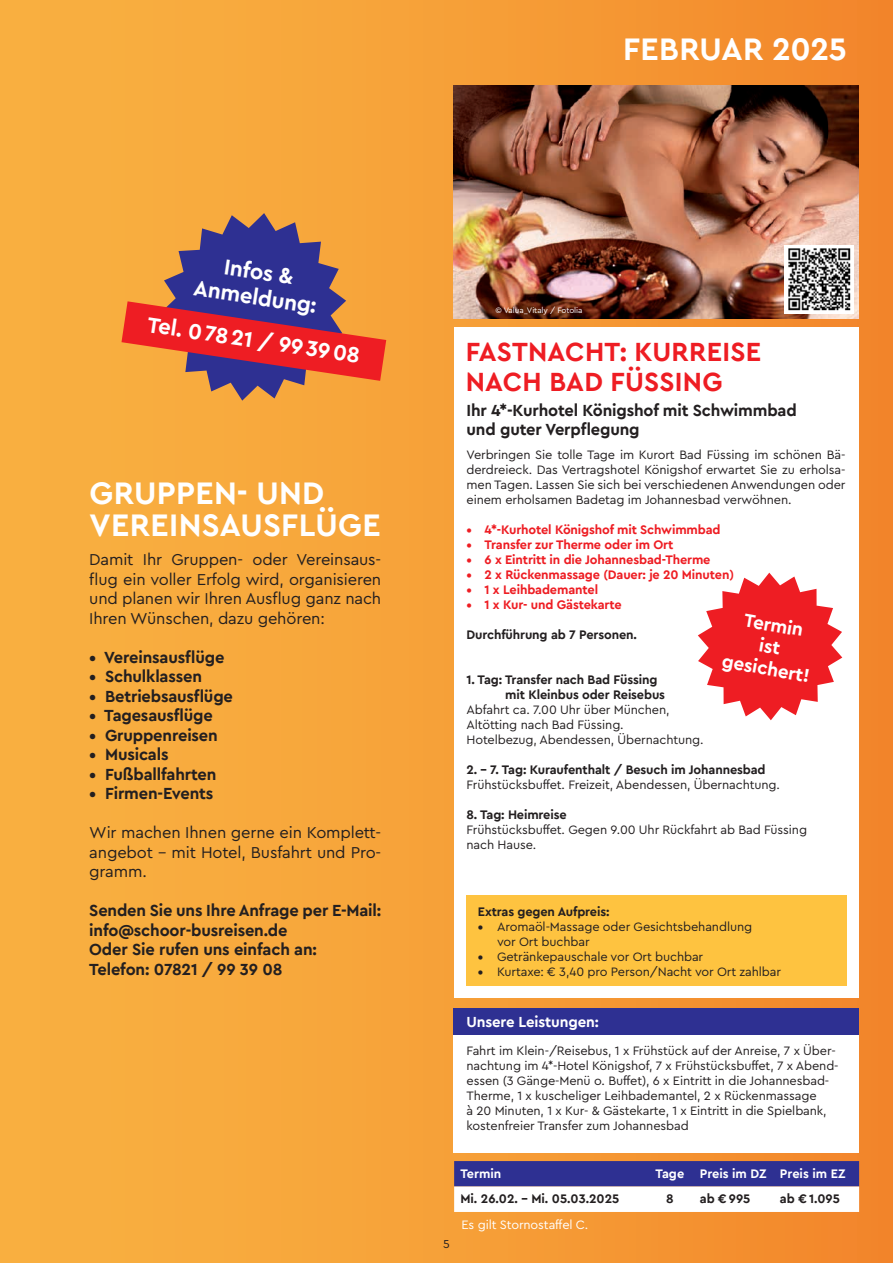
<style>
.page{position:relative;width:893px;height:1263px;background:#fff}
.page>*{position:absolute;margin:0;border:0;box-sizing:border-box;transform-origin:0 0}
.t1{font:700 31.95px/32px "Cera PRO";letter-spacing:.01em;color:#fff}
.t2{font:700 31.95px "Cera PRO";letter-spacing:-.01em;color:#fff}
.t3{font:700 27px/30px "Cera PRO";letter-spacing:.01em;color:#ee1d23}
.t4{font:700 22.2px/25.2px "Cera PRO";color:#fff;text-align:center}
.t5{font:700 18.9px/22px "Cera PRO";color:#fff;text-align:center}
.t6{font:700 16.5px/19.5px "Cera PRO";letter-spacing:-.01em;color:#231f20}
.t7{font:16.5px/19.5px "Cera PRO";letter-spacing:-.01em;color:#231f20;text-align:justify}
.t8{font:700 15px "Cera PRO";letter-spacing:-.01em;color:#fff}
.t9{font:12.75px/15px "Cera PRO";letter-spacing:-.01em;color:#231f20}
.t10{font:700 12.75px/15px "Cera PRO";letter-spacing:-.01em;color:#231f20}
.t11{font:700 12.75px "Cera PRO";letter-spacing:-.01em;color:#ee1d23}
.t12{font:700 12.75px "Cera PRO";color:#fff}
.t13{font:12.75px "Cera PRO";letter-spacing:-.01em;color:#fff}
.t14{font:12px "Cera PRO";color:#231f20}
.t15{font:8.25px "Cera PRO";letter-spacing:-.01em;color:#fff}
.s1{font-weight:700}
</style>
<div class="page">
<div style="left:0;top:0;width:893px;height:1263px;background:linear-gradient(to right,#fab543,#f0862d)"></div>
<div style="left:454px;top:327px;width:405px;height:671px;background:#fff"></div>
<div style="left:454px;top:1029px;width:405px;height:124px;background:#fff"></div>
<div style="left:454px;top:1009px;width:405px;height:26px;background:#2e3092"></div>
<svg style="left:454px;top:1161px;width:405px;height:51px"></svg>
<img style="left:454px;top:85px;width:404px;height:234px">
<svg style="left:121px;top:213px;width:265px;height:188px;background:#b26253"></svg>
<svg style="left:698px;top:573px;width:144px;height:147px"></svg>
<div style="left:467px;top:895px;width:380px;height:91px;background:#fec340"></div>
<img style="left:785px;top:245px;width:68px;height:68px">
<h1 class="t2" style="left:623px;top:28px;width:225px">FEBRUAR 2025</h1>
<h3 class="t4" style="left:200px;top:249px;width:125px;rotate:9deg">Infos &amp;<br>Anmeldung:</h3>
<h3 class="t4" style="left:150px;top:310px;width:216px;rotate:9deg">Tel. 0 78 21 / 99 39 08</h3>
<h1 class="t1" style="left:90px;top:476px;width:293px">GRUPPEN- UND<br>VEREINSAUSFLÜGE</h1>
<p class="t7" style="left:89px;top:549px;width:294px">Damit Ihr Gruppen- oder Vereinsaus&shy;flug ein voller Erfolg wird, organisieren und planen wir Ihren Ausflug ganz nach Ihren Wünschen, dazu gehören:</p>
<p class="t6" style="left:89px;top:647px;width:137px">• Vereinsausflüge</p>
<p class="t6" style="left:89px;top:666px;width:114px">• Schulklassen</p>
<p class="t6" style="left:89px;top:686px;width:145px">• Betriebsausflüge</p>
<p class="t6" style="left:89px;top:705px;width:125px">• Tagesausflüge</p>
<p class="t6" style="left:89px;top:725px;width:130px">• Gruppenreisen</p>
<p class="t6" style="left:89px;top:744px;width:81px">• Musicals</p>
<p class="t6" style="left:89px;top:764px;width:129px">• Fußballfahrten</p>
<p class="t6" style="left:89px;top:783px;width:126px">• Firmen-Events</p>
<p class="t7" style="left:89px;top:822px;width:293px">Wir machen Ihnen gerne ein Komplett&shy;angebot – mit Hotel, Busfahrt und Pro&shy;gramm.</p>
<p class="t6" style="left:89px;top:900px;width:293px">Senden Sie uns Ihre Anfrage per E-Mail: info@schoor-busreisen.de<br>Oder Sie rufen uns einfach an:<br>Telefon: 07821 / 99 39 08</p>
<p class="t15" style="left:496px;top:305px;width:88px">© Valua_Vitaly / Fotolia</p>
<h2 class="t3" style="left:466px;top:336px;width:297px">FASTNACHT: KURREISE<br>NACH BAD FÜSSING</h2>
<p class="t6" style="left:466px;top:400px;width:332px">Ihr 4*-Kurhotel Königshof mit Schwimmbad und guter Verpflegung</p>
<p class="t9" style="left:466px;top:447px;width:380px;text-align:justify">Verbringen Sie tolle Tage im Kurort Bad Füssing im schönen Bä&shy;derdreieck. Das Vertragshotel Königshof erwartet Sie zu erholsa&shy;men Tagen. Lassen Sie sich bei verschiedenen Anwendungen oder einem erholsamen Badetag im Johannesbad verwöhnen.</p>
<p class="t11" style="left:466px;top:521px;width:256px">• 4*-Kurhotel Königshof mit Schwimmbad</p>
<p class="t11" style="left:466px;top:536px;width:208px">• Transfer zur Therme oder im Ort</p>
<p class="t11" style="left:466px;top:551px;width:245px">• 6 x Eintritt in die Johannesbad-Therme</p>
<p class="t11" style="left:466px;top:566px;width:269px">• 2 x Rückenmassage (Dauer: je 20 Minuten)</p>
<p class="t11" style="left:466px;top:581px;width:133px">• 1 x Leihbademantel</p>
<p class="t11" style="left:466px;top:596px;width:157px">• 1 x Kur- und Gästekarte</p>
<p class="t10" style="left:466px;top:627px;width:172px">Durchführung ab 7 Personen.</p>
<p class="t10" style="left:505px;top:672px;width:161px;text-indent:-39px">1. Tag: Transfer nach Bad Füssing mit Kleinbus oder Reisebus</p>
<p class="t9" style="left:466px;top:702px;width:239px">Abfahrt ca. 7.00 Uhr über München,<br>Altötting nach Bad Füssing.<br>Hotelbezug, Abendessen, Übernachtung.</p>
<p class="t10" style="left:466px;top:762px;width:301px">2. – 7. Tag: Kuraufenthalt / Besuch im Johannesbad</p>
<p class="t9" style="left:466px;top:777px;width:315px">Frühstücksbuffet. Freizeit, Abendessen, Übernachtung.</p>
<p class="t10" style="left:466px;top:807px;width:102px">8. Tag: Heimreise</p>
<p class="t9" style="left:466px;top:822px;width:342px">Frühstücksbuffet. Gegen 9.00 Uhr Rückfahrt ab Bad Füssing nach Hause.</p>
<h3 class="t5" style="left:732px;top:606px;width:90px;rotate:10deg">Termin<br>ist gesichert!</h3>
<p class="t10" style="left:478px;top:903px;width:133px">Extras gegen Aufpreis:</p>
<p class="t9" style="left:497px;top:918px;width:257px;text-indent:-19px"><span class="s1">•</span> Aromaöl-Massage oder Gesichtsbehandlung vor Ort buchbar</p>
<p class="t9" style="left:478px;top:948px;width:227px"><span class="s1">•</span> Getränkepauschale vor Ort buchbar</p>
<p class="t9" style="left:478px;top:963px;width:305px"><span class="s1">•</span> Kurtaxe: € 3,40 pro Person/Nacht vor Ort zahlbar</p>
<p class="t14" style="left:443px;top:1236px;width:8px">5</p>
<p class="t8" style="left:466px;top:1011px;width:134px">Unsere Leistungen:</p>
<p class="t9" style="left:466px;top:1043px;width:374px">Fahrt im Klein-/Reisebus, 1 x Frühstück auf der Anreise, 7 x Über&shy;nachtung im 4*-Hotel Königshof, 7 x Frühstücksbuffet, 7 x Abend&shy;essen (3 Gänge-Menü o. Buffet), 6 x Eintritt in die Johannesbad-Therme, 1 x kuscheliger Leihbademantel, 2 x Rückenmassage<br>à 20 Minuten, 1 x Kur- &amp; Gästekarte, 1 x Eintritt in die Spielbank, kostenfreier Transfer zum Johannesbad</p>
<p class="t12" style="left:460px;top:1165px;width:42px">Termin</p>
<p class="t12" style="left:655px;top:1165px;width:192px">Tage Preis im DZ Preis im EZ</p>
<p class="t10" style="left:460px;top:1191px;width:160px">Mi. 26.02. – Mi. 05.03.2025</p>
<p class="t10" style="left:666px;top:1191px;width:9px">8</p>
<p class="t10" style="left:700px;top:1191px;width:52px">ab € 995</p>
<p class="t10" style="left:780px;top:1191px;width:61px">ab € 1.095</p>
<p class="t13" style="left:461px;top:1216px;width:128px">Es gilt Stornostaffel C.</p>
</div>
